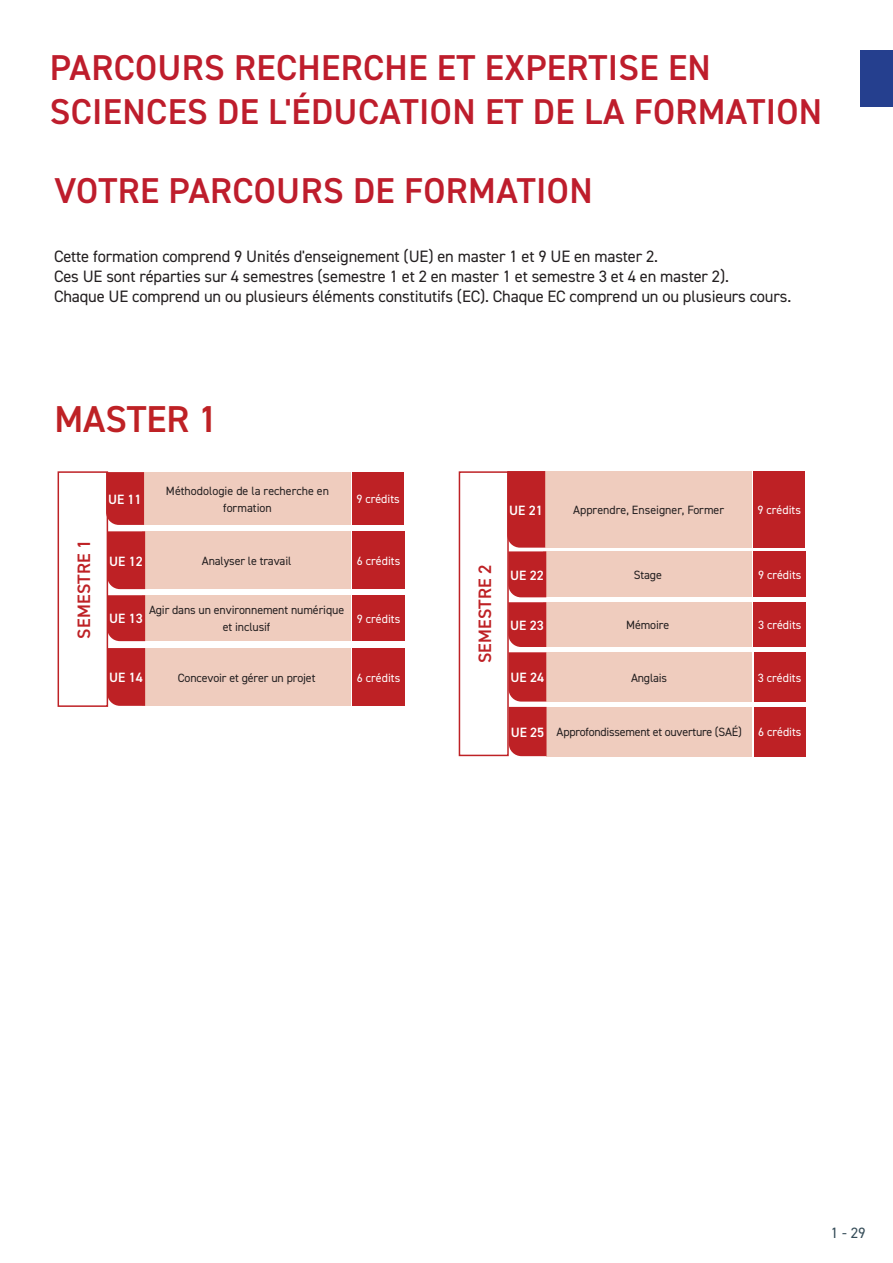
<style>
.page{position:relative;width:893px;height:1263px;background:#fff}
.page>*{position:absolute;margin:0;border:0;box-sizing:border-box;transform-origin:0 0}
.t1{font:600 37.5px "DIN2014";color:#be2125}
.t2{font:600 36px/43.2px "DIN2014";letter-spacing:.01em;color:#be1d2c}
.t3{font:600 18px "DIN2014";letter-spacing:.01em;color:#be2125}
.t4{font:16.5px/19.8px "DIN2014";letter-spacing:-.01em;color:#231f20}
.t5{font:15px "DIN2014";color:#364d59}
.t6{font:600 13.5px "DIN2014";color:#fff}
.t7{font:12px/16.8px "DIN2014";letter-spacing:-.01em;color:#231f20;text-align:center}
.t8{font:12px "DIN2014";color:#fff}
.s1{font-weight:600;font-size:13.5px;color:#fff}
.s2{color:#fff}
</style>
<div class="page">
<div style="left:144px;top:472px;width:207px;height:53px;background:#efccbe"></div>
<div style="left:108px;top:472px;width:36px;height:53px;background:#be2125"></div>
<div style="left:352px;top:472px;width:52px;height:53px;background:#be2125"></div>
<div style="left:142px;top:531px;width:209px;height:58px;background:#efccbe"></div>
<div style="left:108px;top:531px;width:37px;height:58px;background:#be2125"></div>
<div style="left:352px;top:531px;width:53px;height:58px;background:#be2125"></div>
<div style="left:142px;top:595px;width:209px;height:46px;background:#efccbe"></div>
<div style="left:108px;top:595px;width:37px;height:46px;background:#be2125"></div>
<div style="left:352px;top:595px;width:53px;height:46px;background:#be2125"></div>
<div style="left:58px;top:471px;width:50px;height:236px;border:2px solid #be2125"></div>
<div style="left:546px;top:471px;width:206px;height:77px;background:#efccbe"></div>
<div style="left:753px;top:471px;width:52px;height:77px;background:#be2125"></div>
<div style="left:543px;top:551px;width:209px;height:46px;background:#efccbe"></div>
<div style="left:754px;top:551px;width:52px;height:46px;background:#be2125"></div>
<div style="left:543px;top:602px;width:209px;height:45px;background:#efccbe"></div>
<div style="left:754px;top:602px;width:52px;height:45px;background:#be2125"></div>
<div style="left:546px;top:652px;width:206px;height:49px;background:#efccbe"></div>
<svg style="left:509px;top:471px;width:37px;height:230px;background:#c33235"></svg>
<div style="left:754px;top:652px;width:51px;height:49px;background:#be2125"></div>
<div style="left:459px;top:471px;width:50px;height:285px;border:2px solid #be2125"></div>
<div style="left:142px;top:648px;width:209px;height:58px;background:#efccbe"></div>
<div style="left:107px;top:648px;width:38px;height:58px;background:#be2125"></div>
<div style="left:352px;top:648px;width:53px;height:58px;background:#be2125"></div>
<div style="left:546px;top:707px;width:206px;height:49px;background:#efccbe"></div>
<div style="left:509px;top:707px;width:37px;height:49px;background:#be2125"></div>
<div style="left:754px;top:707px;width:52px;height:49px;background:#be2125"></div>
<div style="left:860px;top:50px;width:33px;height:56px;background:#253f8e"></div>
<h2 class="t2" style="left:50px;top:46px;width:774px">PARCOURS RECHERCHE ET EXPERTISE EN<br>SCIENCES DE L'ÉDUCATION ET DE LA FORMATION</h2>
<h2 class="t2" style="left:54px;top:169px;width:540px">VOTRE PARCOURS DE FORMATION</h2>
<p class="t4" style="left:54px;top:246px;width:739px">Cette formation comprend 9 Unités d'enseignement (UE) en master 1 et 9 UE en master 2.<br>Ces UE sont réparties sur 4 semestres (semestre 1 et 2 en master 1 et semestre 3 et 4 en master 2).<br>Chaque UE comprend un ou plusieurs éléments constitutifs (EC). Chaque EC comprend un ou plusieurs cours.</p>
<h1 class="t1" style="left:54px;top:394px;width:165px">MASTER 1</h1>
<p class="t3" style="left:72px;top:638px;width:100px;rotate:-90deg">SEMESTRE 1</p>
<p class="t7" style="left:166px;top:482px;width:165px">Méthodologie de la recherche en formation</p>
<p class="t6" style="left:108px;top:490px;width:35px">UE 11</p>
<p class="t8" style="left:356px;top:491px;width:45px">9 crédits</p>
<p class="t6" style="left:109px;top:552px;width:35px">UE 12</p>
<p class="t7" style="left:202px;top:552px;width:91px">Analyser le travail</p>
<p class="t8" style="left:357px;top:553px;width:45px">6 crédits</p>
<p class="t7" style="left:149px;top:602px;width:197px">Agir dans un environnement numérique et inclusif</p>
<p class="t6" style="left:109px;top:610px;width:35px">UE 13</p>
<p class="t8" style="left:357px;top:611px;width:45px">9 crédits</p>
<p class="t6" style="left:109px;top:669px;width:35px">UE 14</p>
<p class="t7" style="left:178px;top:669px;width:139px">Concevoir et gérer un projet</p>
<p class="t8" style="left:357px;top:670px;width:45px">6 crédits</p>
<p class="t6" style="left:509px;top:501px;width:35px">UE 21</p>
<p class="t7" style="left:573px;top:501px;width:153px">Apprendre, Enseigner, Former</p>
<p class="t8" style="left:757px;top:502px;width:45px">9 crédits</p>
<p class="t3" style="left:473px;top:663px;width:100px;rotate:-90deg">SEMESTRE 2</p>
<p class="t6" style="left:510px;top:566px;width:35px">UE 22</p>
<p class="t7" style="left:634px;top:566px;width:30px">Stage</p>
<p class="t8" style="left:758px;top:567px;width:45px">9 crédits</p>
<p class="t6" style="left:510px;top:616px;width:35px">UE 23</p>
<p class="t7" style="left:626px;top:616px;width:45px">Mémoire</p>
<p class="t8" style="left:758px;top:618px;width:45px">3 crédits</p>
<p class="t6" style="left:510px;top:669px;width:35px">UE 24</p>
<p class="t7" style="left:631px;top:669px;width:37px">Anglais</p>
<p class="t8" style="left:758px;top:670px;width:45px">3 crédits</p>
<p class="t7" style="left:511px;top:723px;width:233px"><span class="s1">UE 25</span> Approfondissement et ouverture (SAÉ)</p>
<p class="t8" style="left:758px;top:724px;width:45px">6 crédits</p>
<p class="t5" style="left:831px;top:1223px;width:36px">1 - <span class="s2">29</span></p>
</div>
